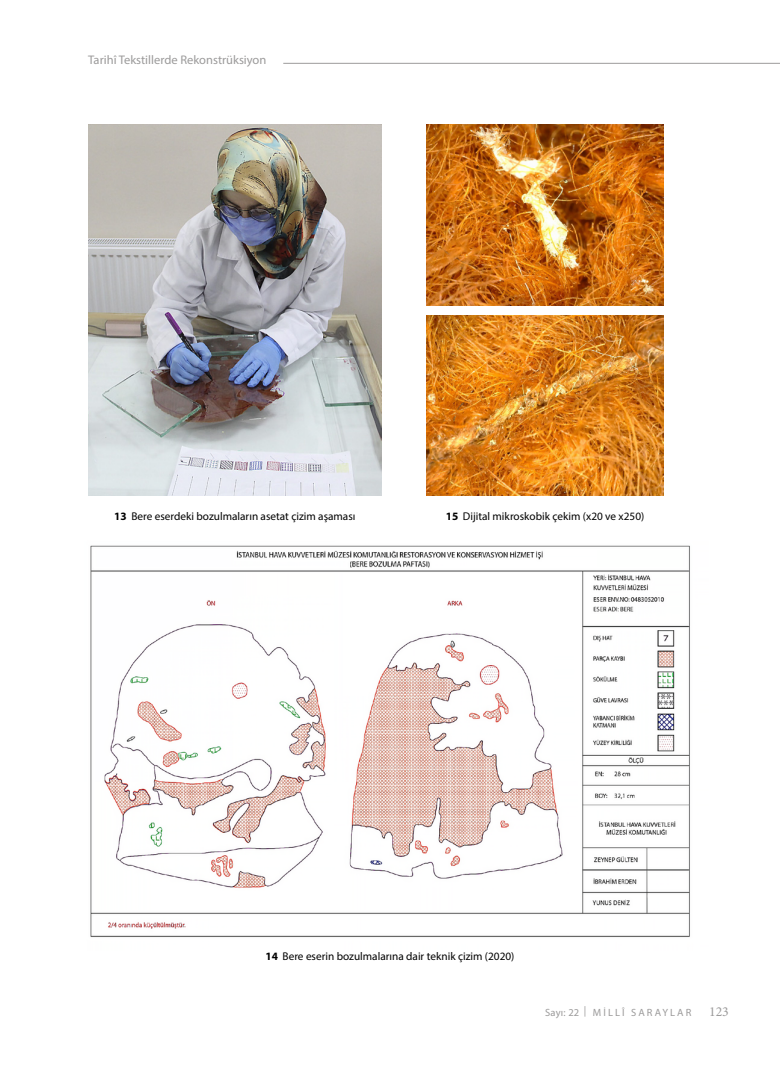
<style>
.page{position:relative;width:780px;height:1081px;background:#fff}
.page>*{position:absolute;margin:0;border:0;box-sizing:border-box;transform-origin:0 0}
.t1{font:13.75px "Minion Pro";color:#9c9b9b}
.t2{font:12.5px "Myriad Pro";color:#9c9b9b}
.t3{font:11.25px "Myriad Pro";color:#000}
.t4{font:10.5px "Myriad Pro";letter-spacing:.2em;color:#9c9b9b}
.s1{font-weight:700}
</style>
<div class="page">
<hr style="left:283px;top:63px;width:497px;height:1px;background:#9c9b9b">
<img style="left:89px;top:124px;width:292px;height:372px">
<img style="left:90px;top:573px;width:600px;height:337px">
<img style="left:90px;top:910px;width:600px;height:27px">
<img style="left:90px;top:545px;width:600px;height:28px">
<img style="left:426px;top:124px;width:237px;height:181px">
<img style="left:427px;top:315px;width:236px;height:181px">
<p class="t2" style="left:88px;top:52px;width:180px">Tarihî Tekstillerde Rekonstrüksiyon</p>
<p class="t3" style="left:114px;top:510px;width:243px"><span class="s1">13</span> Bere eserdeki bozulmaların asetat çizim aşaması</p>
<p class="t3" style="left:446px;top:510px;width:200px"><span class="s1">15</span> Dijital mikroskobik çekim (x20 ve x250)</p>
<p class="t3" style="left:265px;top:950px;width:250px"><span class="s1">14</span> Bere eserin bozulmalarına dair teknik çizim (2020)</p>
<p class="t4" style="left:545px;top:1006px;width:148px">Sayı: 22 | MİLLÎ SARAYLAR</p>
<p class="t1" style="left:709px;top:1003px;width:21px">123</p>
</div>
